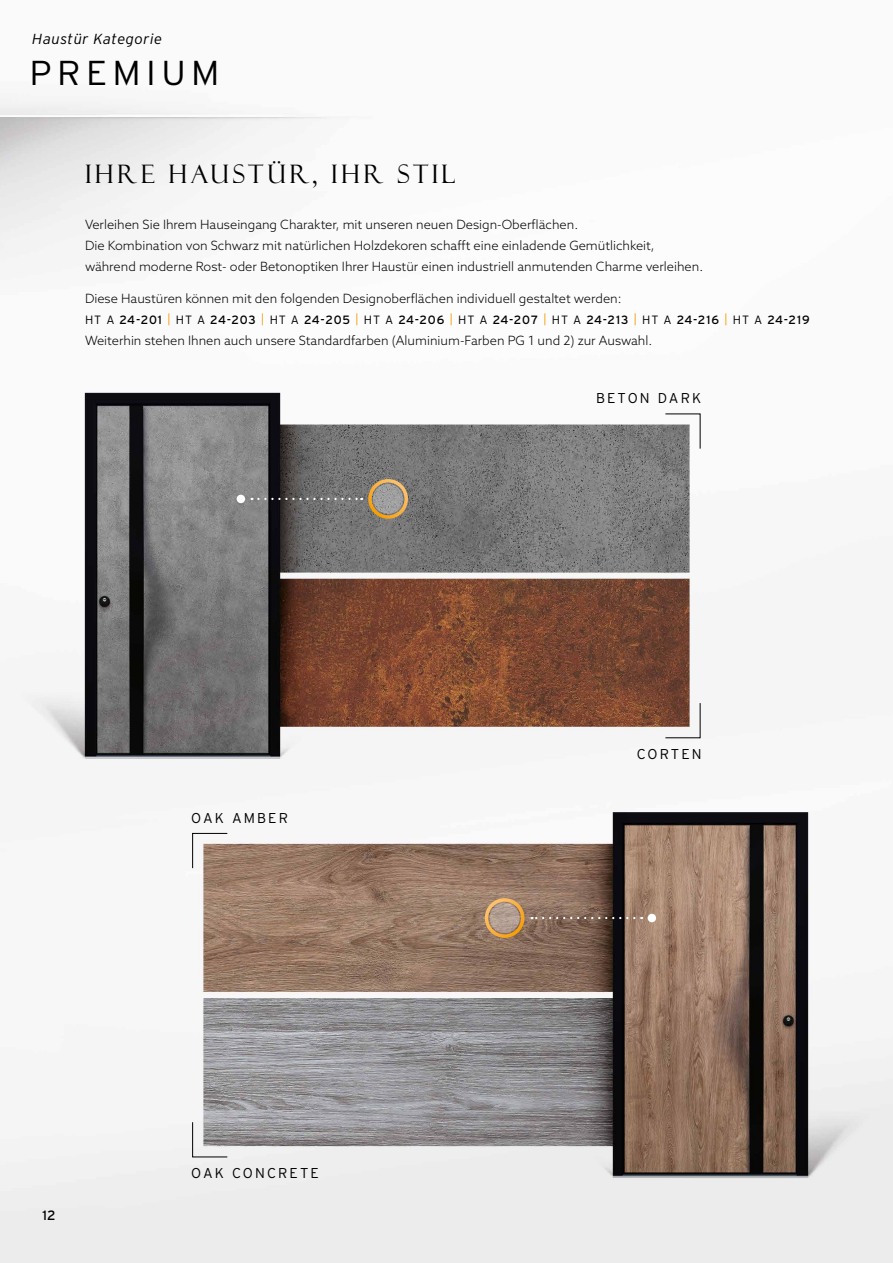
<style>
.page{position:relative;width:893px;height:1263px;background:#fff}
.page>*{position:absolute;margin:0;border:0;box-sizing:border-box;transform-origin:0 0}
.t1{font:300 34.5px "Interstate";letter-spacing:.15em;color:#000;scale:1.04 1}
.t2{font:25.5px "Felix Titling";letter-spacing:.13em;color:#000}
.t3{font:italic 300 14.55px "Interstate";letter-spacing:.03em;color:#000}
.t4{font:300 14.25px "Interstate";letter-spacing:.15em;color:#000}
.t5{font:13.5px "Interstate";color:#000}
.t6{font:300 12.75px/21px "Azo Sans";color:#000}
.t7{font:12px "Interstate";letter-spacing:.06em;color:#000}
.s1{font-weight:300}
.s2{font-weight:300;color:#f59d08}
</style>
<div class="page">
<img style="left:0;top:98px;width:893px;height:1165px">
<svg style="left:192px;top:833px;width:36px;height:36px"></svg>
<svg style="left:665px;top:413px;width:36px;height:36px"></svg>
<svg style="left:665px;top:702px;width:36px;height:36px"></svg>
<svg style="left:192px;top:1121px;width:36px;height:37px"></svg>
<svg style="left:490px;top:903px;width:30px;height:30px"></svg>
<div style="left:485px;top:898px;width:39px;height:40px;border:4px solid #fff;border-radius:50%"></div>
<svg style="left:373px;top:484px;width:30px;height:30px"></svg>
<div style="left:368px;top:479px;width:40px;height:40px;border:4px solid #fff;border-radius:50%"></div>
<div style="left:648px;top:914px;width:8px;height:8px;background:#fff;border-radius:50%"></div>
<div style="left:237px;top:495px;width:8px;height:8px;background:#fff;border-radius:50%"></div>
<svg style="left:531px;top:917px;width:103px;height:2px"></svg>
<svg style="left:258px;top:498px;width:104px;height:2px"></svg>
<p class="t3" style="left:32px;top:31px;width:131px">Haustür Kategorie</p>
<h1 class="t1" style="left:30px;top:54px;width:184px">PREMIUM</h1>
<h2 class="t2" style="left:85px;top:159px;width:372px">IHRE HAUSTÜR, IHR STIL</h2>
<p class="t6" style="left:85px;top:214px;width:620px">Verleihen Sie Ihrem Hauseingang Charakter, mit unseren neuen Design-Oberflächen.<br>Die Kombination von Schwarz mit natürlichen Holzdekoren schafft eine einladende Gemütlichkeit, während moderne Rost- oder Betonoptiken Ihrer Haustür einen industriell anmutenden Charme verleihen.</p>
<p class="t6" style="left:85px;top:287px;width:538px">Diese Haustüren können mit den folgenden Designoberflächen individuell gestaltet werden:</p>
<p class="t7" style="left:85px;top:313px;width:726px"><span class="s1">HT A</span> 24-201 <span class="s2">|</span> <span class="s1">HT A</span> 24-203 <span class="s2">|</span> <span class="s1">HT A</span> 24-205 <span class="s2">|</span> <span class="s1">HT A</span> 24-206 <span class="s2">|</span> <span class="s1">HT A</span> 24-207 <span class="s2">|</span> <span class="s1">HT A</span> 24-213 <span class="s2">|</span> <span class="s1">HT A</span> 24-216 <span class="s2">|</span> <span class="s1">HT A</span> 24-219</p>
<p class="t6" style="left:85px;top:329px;width:569px">Weiterhin stehen Ihnen auch unsere Standardfarben (Aluminium-Farben PG 1 und 2) zur Auswahl.</p>
<p class="t4" style="left:596px;top:390px;width:107px">BETON DARK</p>
<p class="t4" style="left:191px;top:809px;width:98px">OAK AMBER</p>
<p class="t5" style="left:43px;top:1208px;width:15px">12</p>
<p class="t4" style="left:191px;top:1165px;width:129px">OAK CONCRETE</p>
<p class="t4" style="left:637px;top:746px;width:66px">CORTEN</p>
</div>
